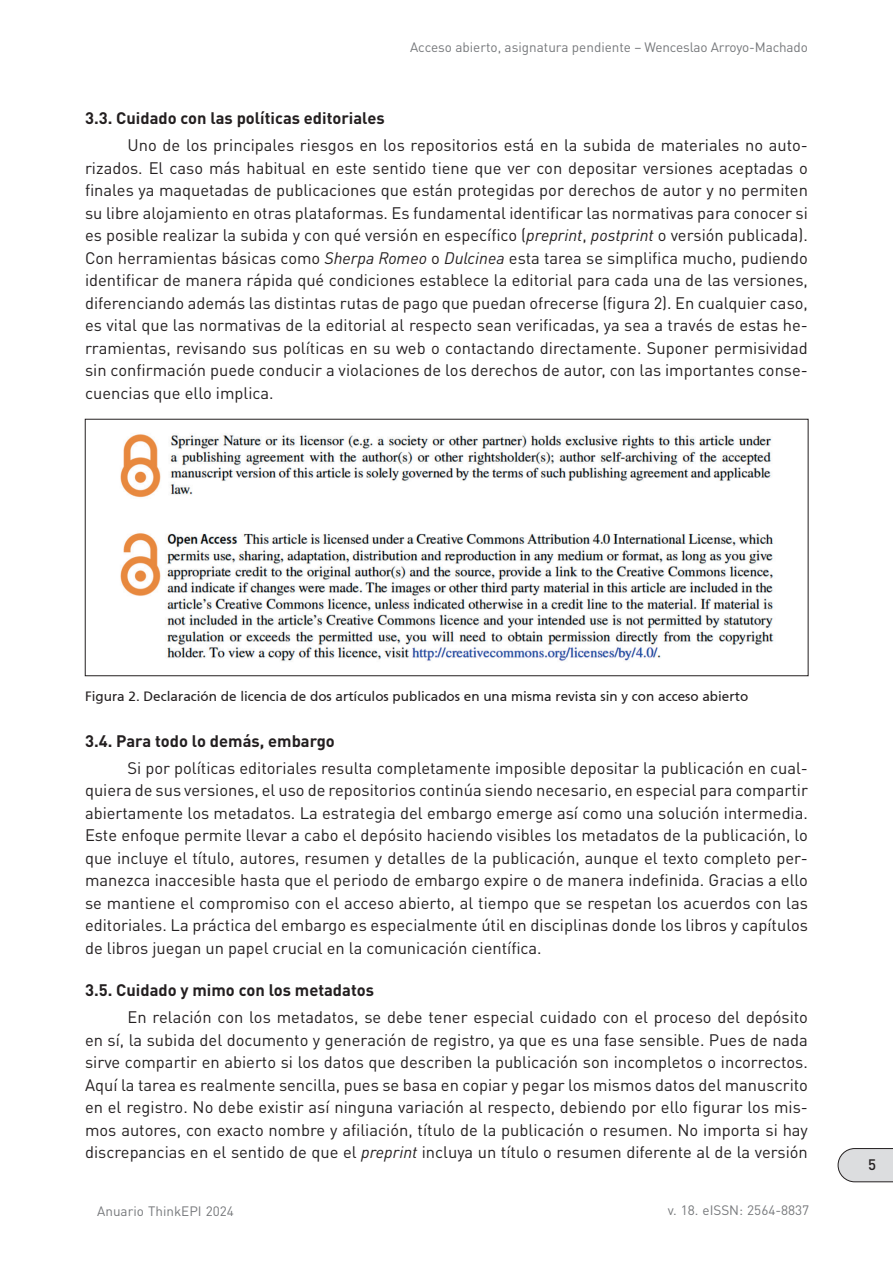
<style>
.page{position:relative;width:893px;height:1263px;background:#fff}
.page>*{position:absolute;margin:0;border:0;box-sizing:border-box;transform-origin:0 0}
.t1{font:16.5px/22.5px "DIN Pro";color:#231f20;text-align:justify}
.t2{font:700 16.5px "DIN Pro";color:#231f20}
.t3{font:500 15px "DIN Pro";color:#231f20}
.t4{font:13.5px "Frutiger 55 Roman";color:#231f20}
.t5{font:13.5px "DIN Pro";color:#76787b}
.t6{font:13.5px "DIN Pro";color:#76787b}
.s1{font-style:italic}
</style>
<div class="page">
<svg style="left:838px;top:1148px;width:55px;height:34px"></svg>
<img style="left:120px;top:434px;width:654px;height:227px">
<div style="left:85px;top:419px;width:723px;height:257px;border:1px solid #231f20"></div>
<p class="t5" style="left:410px;top:37px;width:399px">Acceso abierto, asignatura pendiente – Wenceslao Arroyo-Machado</p>
<p class="t2" style="left:85px;top:105px;width:301px">3.3. Cuidado con las políticas editoriales</p>
<p class="t1" style="left:85px;top:132px;width:724px;text-indent:43px">Uno de los principales riesgos en los repositorios está en la subida de materiales no auto&shy;rizados. El caso más habitual en este sentido tiene que ver con depositar versiones aceptadas o finales ya maquetadas de publicaciones que están protegidas por derechos de autor y no permiten su libre alojamiento en otras plataformas. Es fundamental identificar las normativas para conocer si es posible realizar la subida y con qué versión en específico (<span class="s1">preprint</span>, <span class="s1">postprint</span> o versión publicada).<br>Con herramientas básicas como <span class="s1">Sherpa Romeo</span> o <span class="s1">Dulcinea</span> esta tarea se simplifica mucho, pudiendo identificar de manera rápida qué condiciones establece la editorial para cada una de las versiones, diferenciando además las distintas rutas de pago que puedan ofrecerse (figura 2). En cualquier caso, es vital que las normativas de la editorial al respecto sean verificadas, ya sea a través de estas he&shy;rramientas, revisando sus políticas en su web o contactando directamente. Suponer permisividad sin confirmación puede conducir a violaciones de los derechos de autor, con las importantes conse&shy;cuencias que ello implica.</p>
<p class="t4" style="left:85px;top:688px;width:665px">Figura 2. Declaración de licencia de dos artículos publicados en una misma revista sin y con acceso abierto</p>
<p class="t2" style="left:85px;top:727px;width:251px">3.4. Para todo lo demás, embargo</p>
<p class="t1" style="left:85px;top:755px;width:724px;text-indent:43px">Si por políticas editoriales resulta completamente imposible depositar la publicación en cual&shy;quiera de sus versiones, el uso de repositorios continúa siendo necesario, en especial para compartir abiertamente los metadatos. La estrategia del embargo emerge así como una solución intermedia.<br>Este enfoque permite llevar a cabo el depósito haciendo visibles los metadatos de la publicación, lo que incluye el título, autores, resumen y detalles de la publicación, aunque el texto completo per&shy;manezca inaccesible hasta que el periodo de embargo expire o de manera indefinida. Gracias a ello se mantiene el compromiso con el acceso abierto, al tiempo que se respetan los acuerdos con las editoriales. La práctica del embargo es especialmente útil en disciplinas donde los libros y capítulos de libros juegan un papel crucial en la comunicación científica.</p>
<p class="t2" style="left:85px;top:976px;width:290px">3.5. Cuidado y mimo con los metadatos</p>
<p class="t1" style="left:85px;top:1004px;width:724px;text-indent:43px">En relación con los metadatos, se debe tener especial cuidado con el proceso del depósito en sí, la subida del documento y generación de registro, ya que es una fase sensible. Pues de nada sirve compartir en abierto si los datos que describen la publicación son incompletos o incorrectos.<br>Aquí la tarea es realmente sencilla, pues se basa en copiar y pegar los mismos datos del manuscrito en el registro. No debe existir así ninguna variación al respecto, debiendo por ello figurar los mis&shy;mos autores, con exacto nombre y afiliación, título de la publicación o resumen. No importa si hay discrepancias en el sentido de que el <span class="s1">preprint</span> incluya un título o resumen diferente al de la versión</p>
<p class="t6" style="left:97px;top:1202px;width:138px">Anuario ThinkEPI 2024</p>
<p class="t5" style="left:668px;top:1200px;width:143px">v. 18. eISSN: 2564-8837</p>
<p class="t3" style="left:868px;top:1152px;width:9px">5</p>
</div>
